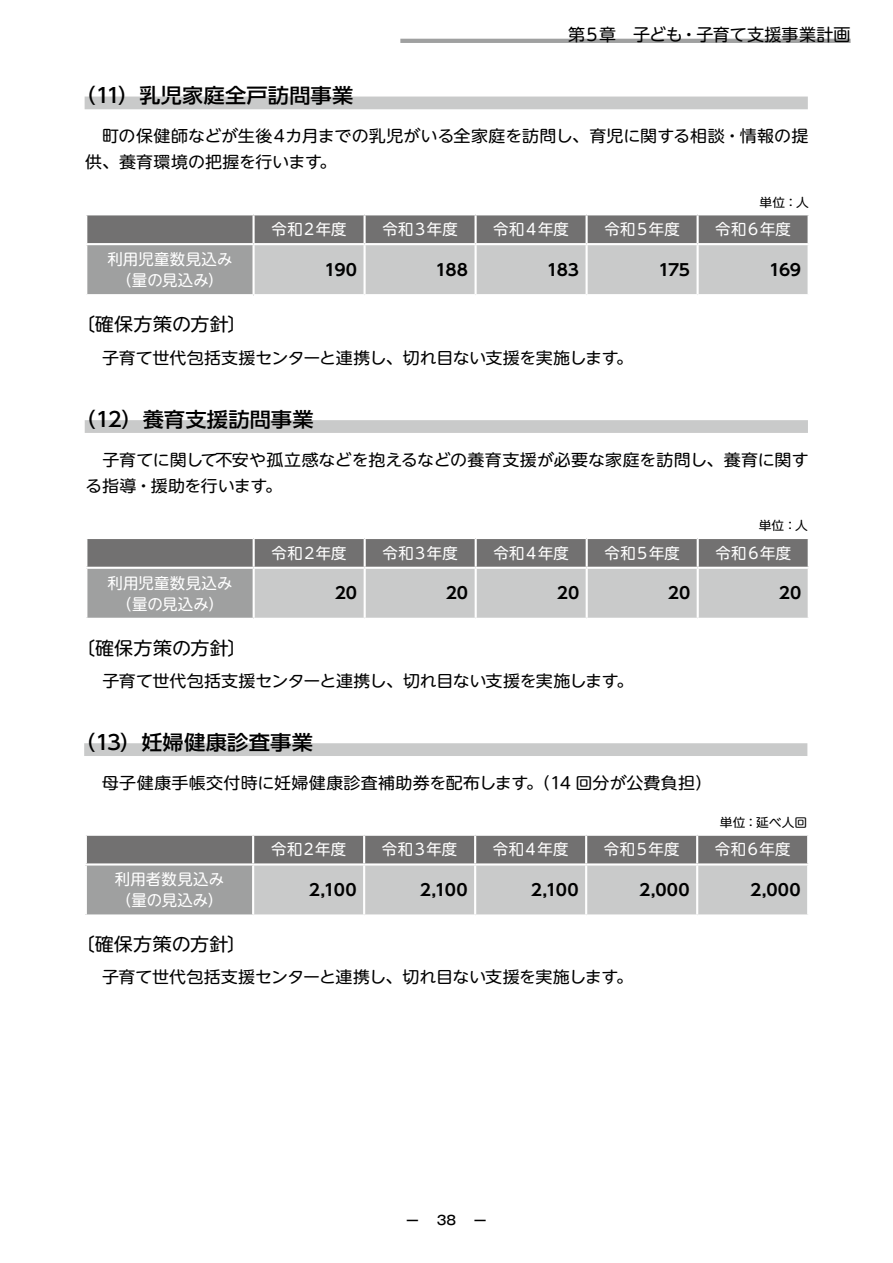
<style>
.page{position:relative;width:893px;height:1263px;background:#fff}
.page>*{position:absolute;margin:0;border:0;box-sizing:border-box;transform-origin:0 0}
.t1{font:500 20.25px "UD Shin Go Pr 6";letter-spacing:.01em;color:#000;scale:1.05 1}
.t2{font:18.15px "UD Shin M Go Pr 6";letter-spacing:.005em;color:#000;scale:1.05 1}
.t3{font:16.95px "UD Shin M Go Pr 6";letter-spacing:.005em;color:#000}
.t4{font:500 16.65px "Gothic MB101 Pr 5";color:#000;scale:1.54 1}
.t5{font:16.2px/25.5px "UD Shin M Go Pr 6";letter-spacing:-.005em;color:#000;scale:1.05 1}
.t6{font:700 16.2px "UD Shin Go Pr 6 De";color:#000;scale:1.05 1}
.t7{font:15.45px/21.3px "UD Shin M Go Pr 6";letter-spacing:.005em;color:#fff;text-align:center}
.t8{font:12.15px "UD Shin M Go Pr 6";letter-spacing:.01em;color:#000;scale:1.05 1}
.s1{font-size:12.75px}
</style>
<div class="page">
<hr style="left:400px;top:39px;width:451px;height:4px;background:#9fa0a0">
<svg style="left:87px;top:215px;width:721px;height:79px;background:#a4a4a4"></svg>
<hr style="left:252px;top:215px;width:3px;height:28px;background:#fff">
<hr style="left:363px;top:215px;width:3px;height:28px;background:#fff">
<hr style="left:474px;top:215px;width:3px;height:28px;background:#fff">
<hr style="left:585px;top:215px;width:3px;height:28px;background:#fff">
<hr style="left:696px;top:215px;width:3px;height:28px;background:#fff">
<hr style="left:85px;top:243px;width:169px;height:2px;background:#fff">
<hr style="left:254px;top:243px;width:111px;height:2px;background:#fff">
<hr style="left:252px;top:245px;width:3px;height:49px;background:#fff">
<hr style="left:365px;top:243px;width:111px;height:2px;background:#fff">
<hr style="left:363px;top:245px;width:3px;height:49px;background:#fff">
<hr style="left:476px;top:243px;width:111px;height:2px;background:#fff">
<hr style="left:474px;top:245px;width:3px;height:49px;background:#fff">
<hr style="left:587px;top:243px;width:111px;height:2px;background:#fff">
<hr style="left:585px;top:245px;width:3px;height:49px;background:#fff">
<hr style="left:698px;top:243px;width:112px;height:2px;background:#fff">
<hr style="left:696px;top:245px;width:3px;height:49px;background:#fff">
<div style="left:85px;top:97px;width:723px;height:12px;background:#c9caca"></div>
<svg style="left:87px;top:539px;width:721px;height:79px;background:#a4a4a4"></svg>
<hr style="left:253px;top:539px;width:2px;height:28px;background:#fff">
<hr style="left:364px;top:539px;width:2px;height:28px;background:#fff">
<hr style="left:475px;top:539px;width:2px;height:28px;background:#fff">
<hr style="left:586px;top:539px;width:2px;height:28px;background:#fff">
<hr style="left:697px;top:539px;width:2px;height:28px;background:#fff">
<hr style="left:85px;top:567px;width:169px;height:2px;background:#fff">
<hr style="left:254px;top:567px;width:111px;height:2px;background:#fff">
<hr style="left:253px;top:569px;width:2px;height:49px;background:#fff">
<hr style="left:365px;top:567px;width:111px;height:2px;background:#fff">
<hr style="left:364px;top:569px;width:2px;height:49px;background:#fff">
<hr style="left:476px;top:567px;width:111px;height:2px;background:#fff">
<hr style="left:475px;top:569px;width:2px;height:49px;background:#fff">
<hr style="left:587px;top:567px;width:111px;height:2px;background:#fff">
<hr style="left:586px;top:569px;width:2px;height:49px;background:#fff">
<hr style="left:698px;top:567px;width:112px;height:2px;background:#fff">
<hr style="left:697px;top:569px;width:2px;height:49px;background:#fff">
<div style="left:85px;top:420px;width:723px;height:13px;background:#c9caca"></div>
<svg style="left:87px;top:836px;width:720px;height:78px;background:#a4a4a4"></svg>
<hr style="left:252px;top:836px;width:2px;height:27px;background:#fff">
<hr style="left:363px;top:836px;width:2px;height:27px;background:#fff">
<hr style="left:474px;top:836px;width:2px;height:27px;background:#fff">
<hr style="left:585px;top:836px;width:2px;height:27px;background:#fff">
<hr style="left:696px;top:836px;width:2px;height:27px;background:#fff">
<hr style="left:85px;top:863px;width:168px;height:2px;background:#fff">
<hr style="left:253px;top:863px;width:111px;height:2px;background:#fff">
<hr style="left:252px;top:865px;width:2px;height:49px;background:#fff">
<hr style="left:364px;top:863px;width:111px;height:2px;background:#fff">
<hr style="left:363px;top:865px;width:2px;height:49px;background:#fff">
<hr style="left:475px;top:863px;width:111px;height:2px;background:#fff">
<hr style="left:474px;top:865px;width:2px;height:49px;background:#fff">
<hr style="left:586px;top:863px;width:111px;height:2px;background:#fff">
<hr style="left:585px;top:865px;width:2px;height:49px;background:#fff">
<hr style="left:697px;top:863px;width:112px;height:2px;background:#fff">
<hr style="left:696px;top:865px;width:2px;height:49px;background:#fff">
<div style="left:84px;top:743px;width:723px;height:13px;background:#c9caca"></div>
<p class="t1" style="left:75px;top:79px;width:267px">（11）乳児家庭全戸訪問事業</p>
<p class="t3" style="left:568px;top:20px;width:284px">第５章　子ども・子育て支援事業計画</p>
<p class="t5" style="left:85px;top:123px;width:690px">　町の保健師などが生後４カ月までの乳児がいる全家庭を訪問し、育児に関する相談・情報の提供、養育環境の把握を行います。</p>
<p class="t8" style="left:760px;top:193px;width:48px">単位：人</p>
<p class="t7" style="left:272px;top:218px;width:77px">令和２年度</p>
<p class="t7" style="left:382px;top:218px;width:77px">令和３年度</p>
<p class="t7" style="left:493px;top:218px;width:77px">令和４年度</p>
<p class="t7" style="left:604px;top:218px;width:77px">令和５年度</p>
<p class="t7" style="left:715px;top:218px;width:77px">令和６年度</p>
<p class="t7" style="left:107px;top:247px;width:126px">利用児童数見込み（量の見込み）</p>
<p class="t6" style="left:324px;top:256px;width:33px">190</p>
<p class="t6" style="left:436px;top:256px;width:32px">188</p>
<p class="t6" style="left:547px;top:256px;width:32px">183</p>
<p class="t6" style="left:658px;top:256px;width:32px">175</p>
<p class="t6" style="left:769px;top:256px;width:32px">169</p>
<p class="t2" style="left:76px;top:309px;width:165px">〔確保方策の方針〕</p>
<p class="t5" style="left:102px;top:344px;width:507px">子育て世代包括支援センターと連携し、切れ目ない支援を実施します。</p>
<p class="t1" style="left:75px;top:403px;width:229px">（12）養育支援訪問事業</p>
<p class="t5" style="left:85px;top:446px;width:690px">　子育てに関して不安や孤立感などを抱えるなどの養育支援が必要な家庭を訪問し、養育に関する指導・援助を行います。</p>
<p class="t8" style="left:759px;top:515px;width:48px">単位：人</p>
<p class="t7" style="left:272px;top:541px;width:77px">令和２年度</p>
<p class="t7" style="left:382px;top:541px;width:77px">令和３年度</p>
<p class="t7" style="left:493px;top:541px;width:77px">令和４年度</p>
<p class="t7" style="left:604px;top:541px;width:77px">令和５年度</p>
<p class="t7" style="left:715px;top:541px;width:77px">令和６年度</p>
<p class="t7" style="left:108px;top:571px;width:126px">利用児童数見込み（量の見込み）</p>
<p class="t6" style="left:335px;top:580px;width:23px">20</p>
<p class="t6" style="left:446px;top:580px;width:23px">20</p>
<p class="t6" style="left:557px;top:580px;width:23px">20</p>
<p class="t6" style="left:668px;top:580px;width:23px">20</p>
<p class="t6" style="left:779px;top:580px;width:23px">20</p>
<p class="t2" style="left:76px;top:633px;width:165px">〔確保方策の方針〕</p>
<p class="t5" style="left:102px;top:667px;width:507px">子育て世代包括支援センターと連携し、切れ目ない支援を実施します。</p>
<p class="t1" style="left:74px;top:726px;width:229px">（13）妊婦健康診査事業</p>
<p class="t5" style="left:85px;top:769px;width:599px">　母子健康手帳交付時に妊婦健康診査補助券を配布します。（14 回分が公費負担）</p>
<p class="t8" style="left:720px;top:813px;width:85px">単位：延べ人回</p>
<p class="t7" style="left:271px;top:838px;width:77px">令和２年度</p>
<p class="t7" style="left:382px;top:838px;width:77px">令和３年度</p>
<p class="t7" style="left:493px;top:838px;width:77px">令和４年度</p>
<p class="t7" style="left:604px;top:838px;width:77px">令和５年度</p>
<p class="t7" style="left:715px;top:838px;width:77px">令和６年度</p>
<p class="t7" style="left:115px;top:868px;width:111px;text-align:left">利用者数見込み（量の見込み）</p>
<p class="t6" style="left:309px;top:877px;width:47px">2,100</p>
<p class="t6" style="left:420px;top:877px;width:47px">2,100</p>
<p class="t6" style="left:531px;top:877px;width:47px">2,100</p>
<p class="t6" style="left:639px;top:877px;width:50px">2,000</p>
<p class="t6" style="left:750px;top:877px;width:50px">2,000</p>
<p class="t2" style="left:76px;top:929px;width:165px">〔確保方策の方針〕</p>
<p class="t5" style="left:102px;top:963px;width:507px">子育て世代包括支援センターと連携し、切れ目ない支援を実施します。</p>
<p class="t4" style="left:406px;top:1206px;width:54px">- <span class="s1">38</span> -</p>
</div>
